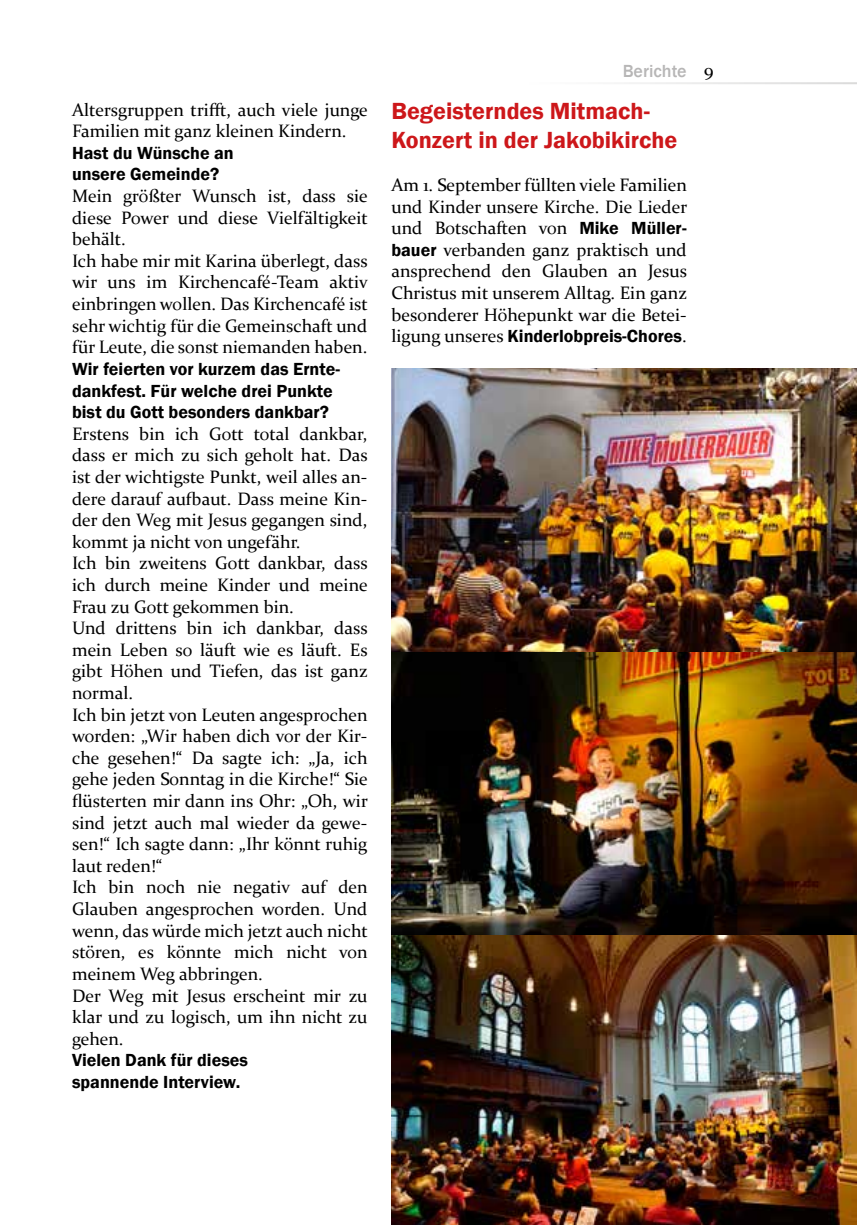
<style>
.page{position:relative;width:857px;height:1225px;background:#fff}
.page>*{position:absolute;margin:0;border:0;box-sizing:border-box;transform-origin:0 0}
.t1{font:600 24px/28.8px "Franklin Gothic";color:#cd171a}
.t2{font:18px/21.6px "Constantia";color:#000}
.t3{font:600 18px/21.6px "Franklin Gothic";color:#000}
.t4{font:500 18px "Franklin Gothic";color:#b7b6b6}
.s1{font-family:"Franklin Gothic";font-weight:600}
.s2{font-family:"Constantia";font-weight:400}
</style>
<div class="page">
<img style="left:391px;top:369px;width:465px;height:856px">
<p class="t2" style="left:72px;top:98px;width:297px">Altersgruppen trifft, auch viele junge<br>Familien mit ganz kleinen Kindern.</p>
<p class="t3" style="left:72px;top:142px;width:163px">Hast du Wünsche an unsere Gemeinde?</p>
<p class="t2" style="left:72px;top:184px;width:297px">Mein größter Wunsch ist, dass sie diese Power und diese Vielfältigkeit behält.<br>Ich habe mir mit Karina überlegt, dass wir uns im Kirchencafé-Team aktiv einbringen wollen. Das Kirchencafé ist sehr wichtig für die Gemeinschaft und für Leute, die sonst niemanden haben.</p>
<p class="t3" style="left:72px;top:358px;width:269px">Wir feierten vor kurzem das Ernte&shy;dankfest. Für welche drei Punkte bist du Gott besonders dankbar?</p>
<p class="t2" style="left:72px;top:422px;width:297px">Erstens bin ich Gott total dankbar, dass er mich zu sich geholt hat. Das ist der wichtigste Punkt, weil alles an&shy;dere darauf aufbaut. Dass meine Kin&shy;der den Weg mit Jesus gegangen sind, kommt ja nicht von ungefähr.<br>Ich bin zweitens Gott dankbar, dass ich durch meine Kinder und meine<br>Frau zu Gott gekommen bin.<br>Und drittens bin ich dankbar, dass mein Leben so läuft wie es läuft. Es gibt Höhen und Tiefen, das ist ganz normal.<br>Ich bin jetzt von Leuten angesprochen worden: „Wir haben dich vor der Kir&shy;che gesehen!“ Da sagte ich: „Ja, ich gehe jeden Sonntag in die Kirche!“ Sie flüsterten mir dann ins Ohr: „Oh, wir sind jetzt auch mal wieder da gewe&shy;sen!“ Ich sagte dann: „Ihr könnt ruhig laut reden!“<br>Ich bin noch nie negativ auf den<br>Glauben angesprochen worden. Und wenn, das würde mich jetzt auch nicht stören, es könnte mich nicht von meinem Weg abbringen.<br>Der Weg mit Jesus erscheint mir zu klar und zu logisch, um ihn nicht zu gehen.</p>
<p class="t3" style="left:72px;top:1049px;width:177px">Vielen Dank für dieses spannende Interview.</p>
<p class="t4" style="left:622px;top:60px;width:65px">Berichte</p>
<h1 class="t1" style="left:391px;top:97px;width:287px">Begeisterndes Mitmach-<br>Konzert in der Jakobikirche</h1>
<p class="t2" style="left:391px;top:173px;width:297px;text-align:justify">Am 1. September füllten viele Familien und Kinder unsere Kirche. Die Lieder und Botschaften von <span class="s1">Mike Müller&shy;bauer</span> verbanden ganz praktisch und ansprechend den Glauben an Jesus Christus mit unserem Alltag. Ein ganz besonderer Höhepunkt war die Betei-</p>
<p class="t3" style="left:391px;top:325px;width:297px"><span class="s2">ligung unseres</span> Kinderlobpreis-Chores<span class="s2">.</span></p>
<p class="t2" style="left:703px;top:58px;width:11px">9</p>
</div>
